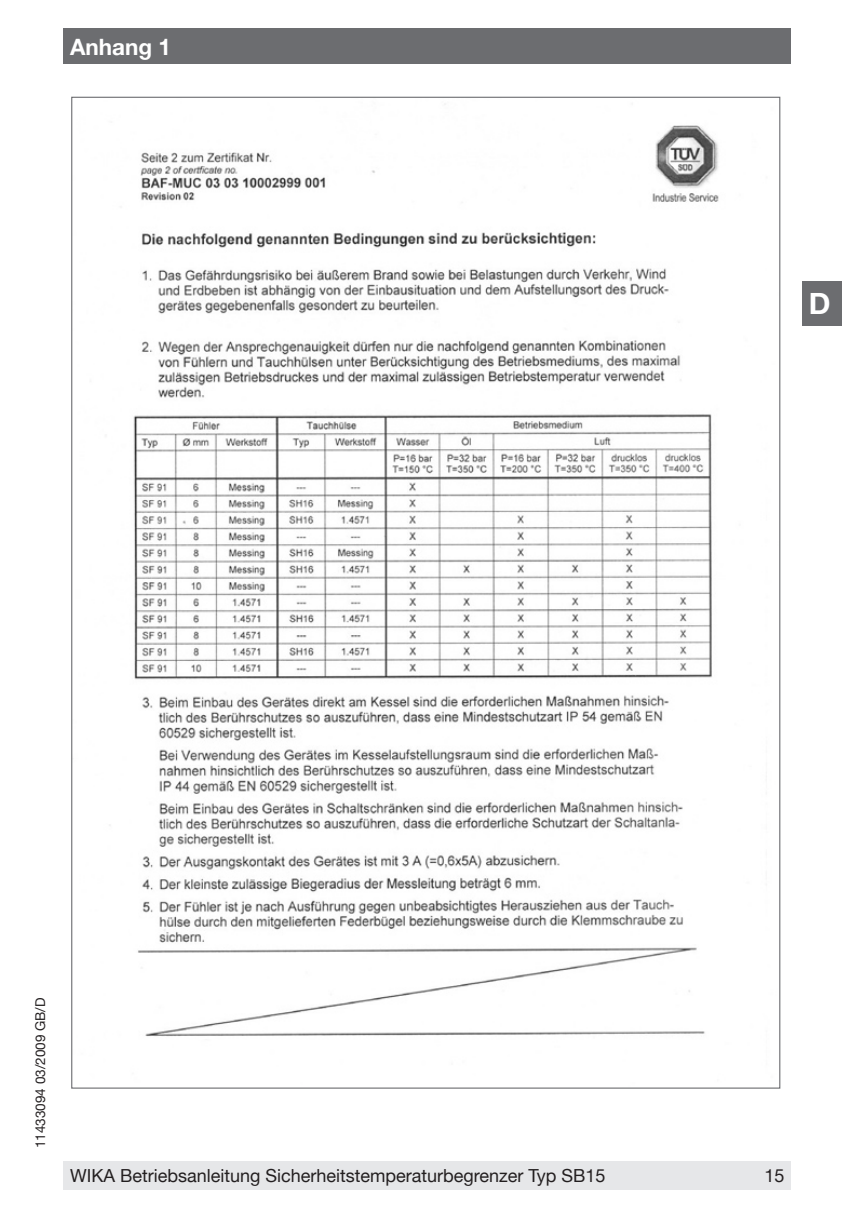
<style>
.page{position:relative;width:842px;height:1212px;background:#fff}
.page>*{position:absolute;margin:0;border:0;box-sizing:border-box;transform-origin:0 0}
.t1{font:700 29.25px "Helvetica Neue";color:#fff}
.t2{font:700 22.5px "Helvetica Neue";color:#fff}
.t3{font:18px "Helvetica Neue";color:#231f20}
.t4{font:13.5px "Helvetica Neue";color:#231f20}
</style>
<div class="page">
<div style="left:64px;top:29px;width:727px;height:35px;background:#6c6d70"></div>
<div style="left:802px;top:281px;width:40px;height:44px;background:#6c6d70"></div>
<img style="left:109px;top:104px;width:610px;height:933px">
<div style="left:64px;top:1161px;width:727px;height:28px;background:#e6e7e9"></div>
<p class="t2" style="left:70px;top:33px;width:102px">Anhang 1</p>
<h1 class="t1" style="left:809px;top:286px;width:23px">D</h1>
<p class="t4" style="left:32px;top:1148px;width:152px;rotate:-90deg">11433094 03/2009 GB/D</p>
<p class="t3" style="left:70px;top:1165px;width:537px">WIKA Betriebsanleitung Sicherheitstemperaturbegrenzer Typ SB15</p>
<p class="t3" style="left:764px;top:1165px;width:22px">15</p>
</div>
